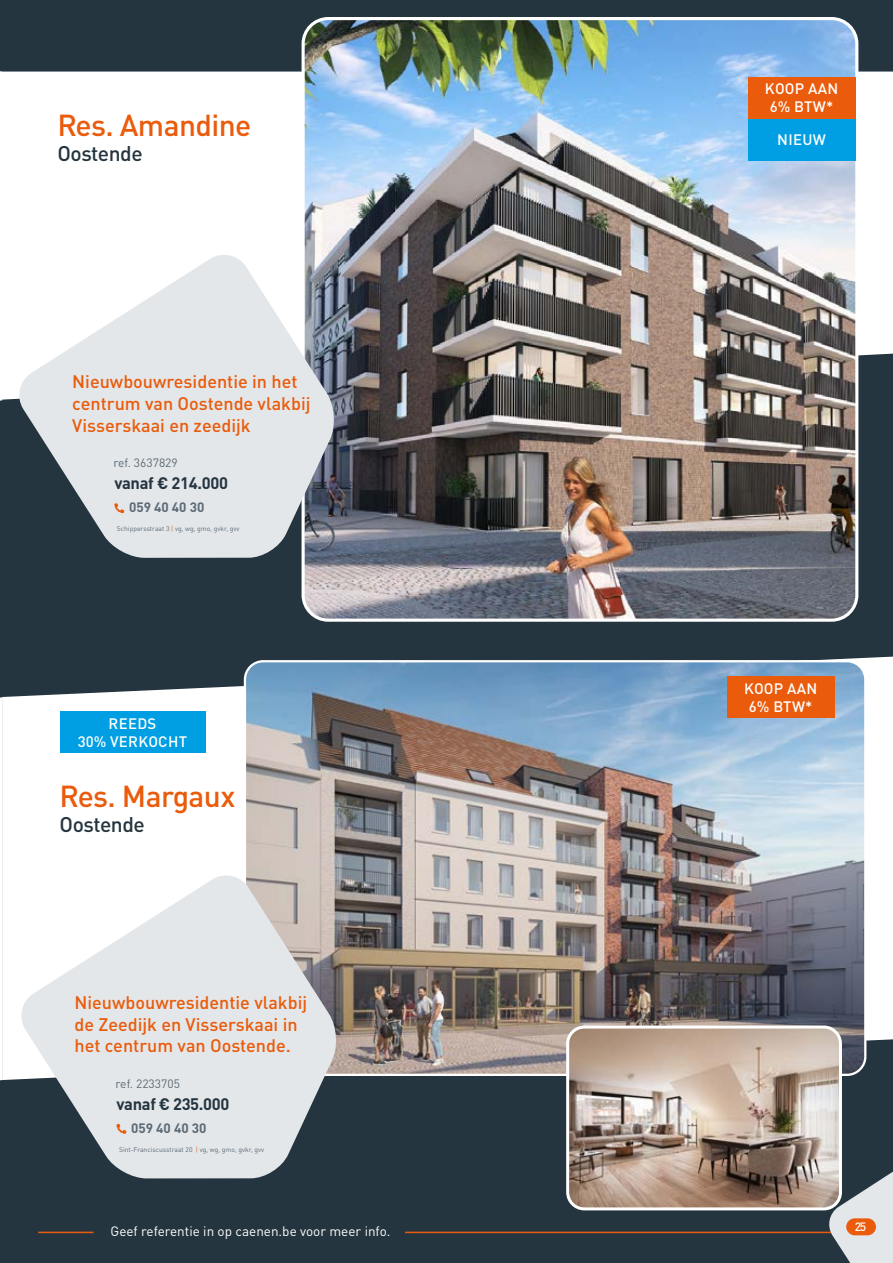
<style>
.page{position:relative;width:893px;height:1263px;background:#24353f}
.page>*{position:absolute;margin:0;border:0;box-sizing:border-box;transform-origin:0 0}
.t1{font:500 30px "DIN Pro";letter-spacing:-.02em;color:#ea5b0b}
.t2{font:500 21px "DIN Pro";letter-spacing:-.02em;color:#24353f}
.t3{font:500 18px/21.6px "DIN Pro";color:#ea5b0b}
.t4{font:700 16.5px "DIN Pro";letter-spacing:-.02em;color:#24353f}
.t5{font:500 15px/18px "DIN Pro";letter-spacing:.02em;color:#fff;text-align:center}
.t6{font:13.5px "DIN Pro";color:#fff}
.t7{font:700 13.5px "DIN Pro";color:#5b6a75}
.t8{font:12px "DIN Pro";color:#5b6a75}
.t9{font:500 12px "DIN Pro";color:#fff}
.t10{font:6.75px "DIN Pro";color:#5b6a75}
.s1{color:#ea5b0b}
</style>
<div class="page">
<hr style="left:405px;top:1232px;width:428px;height:1px;background:#ea5b0b">
<svg style="left:826px;top:1171px;width:67px;height:92px"></svg>
<div style="left:846px;top:1218px;width:30px;height:17px;background:#ea5b0b;border-radius:9px"></div>
<hr style="left:38px;top:1232px;width:56px;height:1px;background:#ea5b0b">
<hr style="left:0;top:697px;width:2px;height:383px;background:#fff">
<svg style="left:2px;top:657px;width:891px;height:423px;fill:#fff"></svg>
<hr style="left:0;top:72px;width:2px;height:329px;background:#fff">
<div style="left:2px;top:72px;width:891px;height:328px;background:#fff"></div>
<img style="left:303px;top:21px;width:554px;height:597px">
<div style="left:302px;top:17px;width:556px;height:605px;border:3px solid #fff;border-radius:25px"></div>
<img style="left:245px;top:661px;width:620px;height:414px">
<svg style="left:16px;top:251px;width:320px;height:307px;background:#cfd3d7"></svg>
<svg style="left:114px;top:503px;width:10px;height:10px"></svg>
<svg style="left:18px;top:872px;width:320px;height:306px;background:#cfd2d5"></svg>
<svg style="left:117px;top:1124px;width:9px;height:10px"></svg>
<img style="left:568px;top:1027px;width:272px;height:182px">
<div style="left:566px;top:1025px;width:276px;height:185px;border:3px solid #fff;border-radius:17px"></div>
<div style="left:748px;top:119px;width:107px;height:42px;background:#009fe3"></div>
<div style="left:60px;top:711px;width:146px;height:42px;background:#009fe3"></div>
<div style="left:748px;top:77px;width:107px;height:42px;background:#ea5b0b"></div>
<div style="left:727px;top:677px;width:107px;height:41px;background:#ea5b0b"></div>
<h1 class="t1" style="left:57px;top:101px;width:195px">Res. Amandine</h1>
<p class="t2" style="left:57px;top:137px;width:87px">Oostende</p>
<p class="t3" style="left:72px;top:369px;width:240px">Nieuwbouwresidentie in het centrum van Oostende vlakbij<br>Visserskaai en zeedijk</p>
<p class="t8" style="left:113px;top:453px;width:66px">ref. 3637829</p>
<p class="t4" style="left:114px;top:469px;width:115px">vanaf € 214.000</p>
<p class="t7" style="left:129px;top:496px;width:77px">059 40 40 30</p>
<p class="t10" style="left:117px;top:523px;width:124px">Schippersstraat 3 <span class="s1">|</span> vg, wg, gmo, gvkr, gvv</p>
<p class="t5" style="left:78px;top:713px;width:111px">REEDS<br>30% VERKOCHT</p>
<h1 class="t1" style="left:60px;top:772px;width:177px">Res. Margaux</h1>
<p class="t2" style="left:60px;top:807px;width:87px">Oostende</p>
<p class="t3" style="left:74px;top:990px;width:234px">Nieuwbouwresidentie vlakbij de Zeedijk en Visserskaai in het centrum van Oostende.</p>
<p class="t8" style="left:116px;top:1074px;width:66px">ref. 2233705</p>
<p class="t4" style="left:117px;top:1090px;width:114px">vanaf € 235.000</p>
<p class="t7" style="left:131px;top:1117px;width:77px">059 40 40 30</p>
<p class="t10" style="left:119px;top:1144px;width:147px">Sint-Franciscusstraat 20 <span class="s1">|</span> vg, wg, gmo, gvkr, gvv</p>
<p class="t6" style="left:111px;top:1220px;width:281px">Geef referentie in op caenen.be voor meer info.</p>
<p class="t5" style="left:765px;top:78px;width:75px">KOOP AAN<br>6% BTW*</p>
<p class="t5" style="left:777px;top:129px;width:50px">NIEUW</p>
<p class="t5" style="left:744px;top:678px;width:75px">KOOP AAN<br>6% BTW*</p>
<p class="t9" style="left:855px;top:1217px;width:13px">25</p>
</div>
